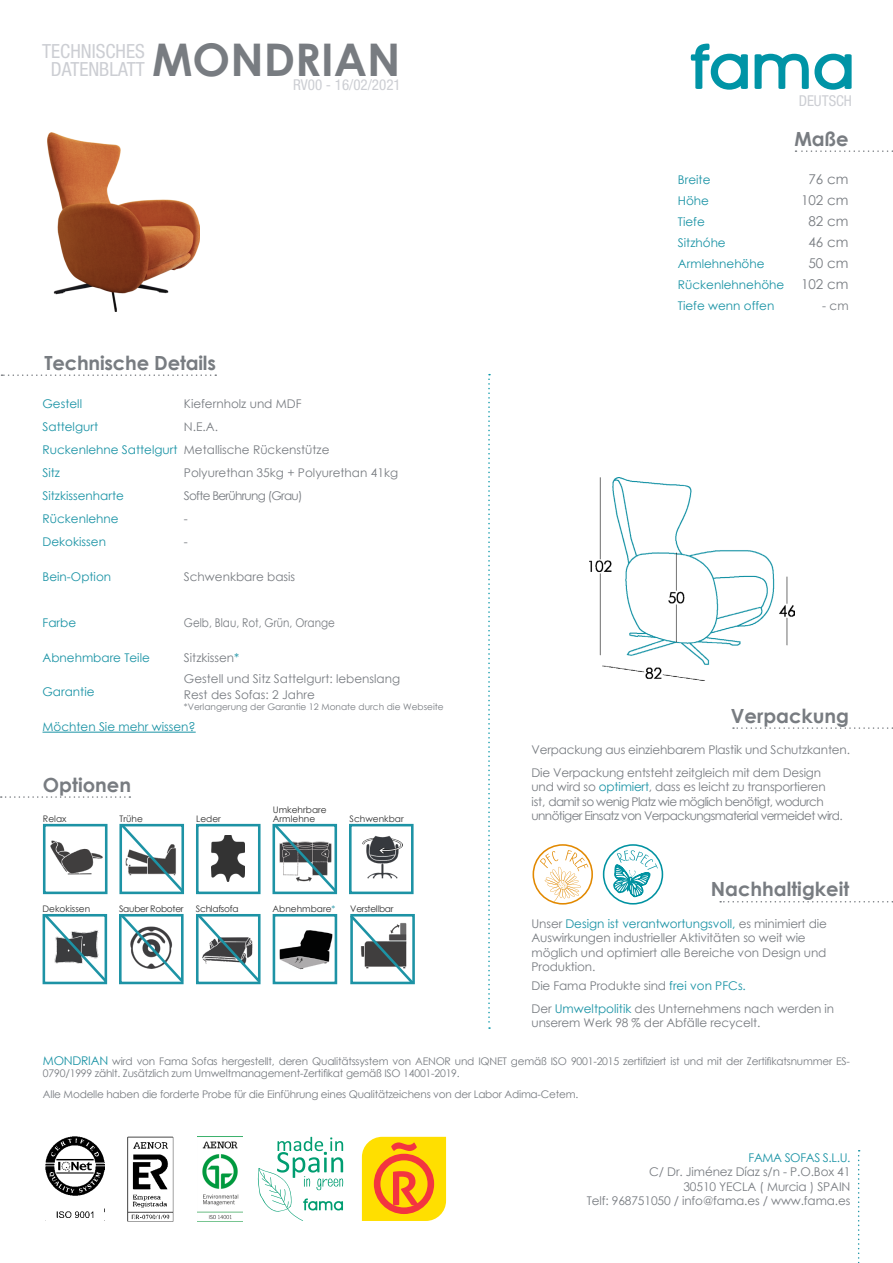
<style>
.page{position:relative;width:893px;height:1263px;background:#fff}
.page>*{position:absolute;margin:0;border:0;box-sizing:border-box;transform-origin:0 0}
.t1{font:700 45px "Century Gothic";color:#787c81}
.t2{font:700 19.5px "Century Gothic";color:#787c81}
.t3{font:condensed 19.5px/18px "Helvetica Neue LT Std";color:#ccced3;text-align:center}
.t4{font:condensed 15px "Helvetica Neue LT Std";color:#ccced3}
.t5{font:13.5px "Century Gothic";color:#787c81}
.t6{font:12px/14.4px "Century Gothic";letter-spacing:-.01em;color:#787c81}
.t7{font:12px/23.1px "Century Gothic";color:#1a93a5}
.t8{font:12px/14.4px "Century Gothic";letter-spacing:-.05em;color:#787c81}
.t9{font:12px "Century Gothic";letter-spacing:-.01em;color:#787c81;scale:.87 1}
.t10{font:12px "Century Gothic";letter-spacing:-.03em;color:#1a93a5}
.t11{font:10.5px/12.6px "Century Gothic";letter-spacing:-.02em;color:#787c81}
.t12{font:9px/9px "Century Gothic";color:#2e2e2e}
.t13{font:9px "Century Gothic";color:#787c81}
.t14{font:9px "Century Gothic";letter-spacing:-.03em;color:#2e2e2e}
.s1{color:#1a93a5}
.s2{font-size:12px;color:#1a93a5}
</style>
<div class="page">
<div style="left:349px;top:824px;width:65px;height:70px;border:3px solid #1d93a5"></div>
<img style="left:362px;top:835px;width:40px;height:44px">
<div style="left:196px;top:824px;width:65px;height:70px;border:3px solid #1d93a5"></div>
<img style="left:50px;top:840px;width:53px;height:35px">
<div style="left:43px;top:824px;width:65px;height:70px;border:3px solid #1d93a5"></div>
<svg style="left:42px;top:914px;width:66px;height:71px"></svg>
<svg style="left:119px;top:823px;width:65px;height:72px"></svg>
<svg style="left:272px;top:823px;width:66px;height:72px"></svg>
<svg style="left:119px;top:914px;width:65px;height:71px"></svg>
<svg style="left:196px;top:914px;width:65px;height:71px"></svg>
<svg style="left:488px;top:374px;width:2px;height:655px"></svg>
<img style="left:128px;top:1136px;width:45px;height:85px">
<img style="left:45px;top:1136px;width:59px;height:85px">
<img style="left:197px;top:1136px;width:46px;height:83px">
<svg style="left:362px;top:1137px;width:84px;height:84px"></svg>
<svg style="left:2px;top:374px;width:214px;height:2px"></svg>
<svg style="left:1px;top:796px;width:129px;height:2px"></svg>
<svg style="left:733px;top:727px;width:160px;height:2px"></svg>
<svg style="left:720px;top:901px;width:173px;height:1px"></svg>
<svg style="left:258px;top:1137px;width:85px;height:84px"></svg>
<svg style="left:691px;top:44px;width:57px;height:46px"></svg>
<svg style="left:755px;top:54px;width:97px;height:36px"></svg>
<svg style="left:795px;top:150px;width:98px;height:2px"></svg>
<svg style="left:858px;top:1150px;width:2px;height:113px"></svg>
<img style="left:279px;top:930px;width:54px;height:40px">
<div style="left:273px;top:914px;width:64px;height:70px;border:3px solid #1d93a5"></div>
<svg style="left:350px;top:914px;width:65px;height:71px"></svg>
<div style="left:532px;top:844px;width:61px;height:60px;border:2px solid #e28900;border-radius:50%"></div>
<svg style="left:540px;top:850px;width:48px;height:48px"></svg>
<div style="left:603px;top:844px;width:60px;height:60px;border:2px solid #0092a1;border-radius:50%"></div>
<svg style="left:613px;top:850px;width:45px;height:47px"></svg>
<img style="left:211px;top:835px;width:34px;height:47px">
<hr style="left:43px;top:732px;width:153px;height:1px;background:#1a93a5">
<img style="left:48px;top:133px;width:152px;height:178px">
<img style="left:590px;top:478px;width:204px;height:203px">
<h2 class="t3" style="left:42px;top:42px;width:104px">TECHNISCHES<br>DATENBLATT</h2>
<h1 class="t1" style="left:152px;top:26px;width:250px">MONDRIAN</h1>
<p class="t4" style="left:293px;top:76px;width:109px">RV00 - 16/02/2021</p>
<h2 class="t2" style="left:45px;top:348px;width:173px">Technische Details</h2>
<p class="t7" style="left:43px;top:392px;width:41px">Gestell</p>
<p class="t6" style="left:184px;top:396px;width:119px">Kiefernholz und MDF</p>
<p class="t7" style="left:43px;top:415px;width:57px">Sattelgurt</p>
<p class="t6" style="left:184px;top:419px;width:36px">N.E.A.</p>
<p class="t7" style="left:43px;top:438px;width:137px">Ruckenlehne Sattelgurt<br>Sitz<br>Sitzkissenharte<br>Rückenlehne<br>Dekokissen</p>
<p class="t6" style="left:184px;top:443px;width:147px">Metallische Rückenstütze</p>
<p class="t6" style="left:184px;top:461px;width:216px;line-height:23.1px">Polyurethan 35kg + Polyurethan 41kg<br>Softe Berührung (Grau)<br>-<br>-</p>
<p class="t7" style="left:43px;top:565px;width:70px">Bein-Option</p>
<p class="t7" style="left:43px;top:611px;width:35px">Farbe</p>
<p class="t7" style="left:43px;top:646px;width:109px">Abnehmbare Teile</p>
<p class="t7" style="left:43px;top:680px;width:54px">Garantie</p>
<p class="t6" style="left:184px;top:569px;width:113px">Schwenkbare basis</p>
<p class="t9" style="left:184px;top:614px;width:175px">Gelb, Blau, Rot, Grün, Orange</p>
<p class="t6" style="left:184px;top:650px;width:57px">Sitzkissen<span class="s1">*</span></p>
<p class="t6" style="left:184px;top:670px;width:218px;line-height:16.2px">Gestell und Sitz Sattelgurt: lebenslang<br>Rest des Sofas: 2 Jahre</p>
<p class="t13" style="left:184px;top:700px;width:261px">*Verlangerung der Garantie 12 Monate durch die Webseite</p>
<p class="t7" style="left:43px;top:715px;width:155px">Möchten Sie mehr wissen?</p>
<h2 class="t2" style="left:43px;top:770px;width:90px">Optionen</h2>
<p class="t12" style="left:43px;top:814px;width:25px">Relax</p>
<p class="t12" style="left:120px;top:814px;width:25px">Trühe</p>
<p class="t12" style="left:196px;top:814px;width:26px">Leder</p>
<p class="t12" style="left:273px;top:805px;width:55px">Umkehrbare<br>Armlehne</p>
<p class="t12" style="left:350px;top:814px;width:56px">Schwenkbar</p>
<p class="t12" style="left:43px;top:904px;width:49px">Dekokissen</p>
<p class="t14" style="left:119px;top:902px;width:66px">Sauber Roboter</p>
<p class="t14" style="left:196px;top:902px;width:44px">Schlafsofa</p>
<p class="t12" style="left:273px;top:904px;width:64px">Abnehmbare<span class="s1">*</span></p>
<p class="t14" style="left:350px;top:902px;width:45px">Verstellbar</p>
<p class="t4" style="left:799px;top:92px;width:55px">DEUTSCH</p>
<h2 class="t2" style="left:795px;top:124px;width:56px">Maße</h2>
<p class="t7" style="left:678px;top:168px;width:34px">Breite</p>
<p class="t5" style="left:808px;top:170px;width:42px">76 cm</p>
<p class="t7" style="left:678px;top:189px;width:33px">Höhe</p>
<p class="t5" style="left:801px;top:191px;width:49px">102 cm</p>
<p class="t7" style="left:678px;top:210px;width:28px">Tiefe</p>
<p class="t5" style="left:808px;top:212px;width:42px">82 cm</p>
<p class="t7" style="left:678px;top:231px;width:49px">Sitzhóhe</p>
<p class="t5" style="left:808px;top:233px;width:42px">46 cm</p>
<p class="t7" style="left:678px;top:252px;width:88px">Armlehnehöhe</p>
<p class="t5" style="left:808px;top:254px;width:42px">50 cm</p>
<p class="t7" style="left:678px;top:273px;width:108px">Rückenlehnehöhe</p>
<p class="t5" style="left:801px;top:275px;width:49px">102 cm</p>
<p class="t7" style="left:678px;top:294px;width:98px">Tiefe wenn offen</p>
<p class="t6" style="left:822px;top:298px;width:28px">- cm</p>
<h2 class="t2" style="left:731px;top:701px;width:120px">Verpackung</h2>
<p class="t6" style="left:531px;top:738px;width:320px;line-height:23px">Verpackung aus einziehbarem Plastik und Schutzkanten.<br>Die Verpackung entsteht zeitgleich mit dem Design</p>
<p class="t8" style="left:531px;top:779px;width:313px">und wird so <span class="s1">optimiert</span>, dass es leicht zu transportieren<br>ist, damit so wenig Platz wie möglich benötigt, wodurch unnötiger Einsatz von Verpackungsmaterial vermeidet wird.</p>
<h2 class="t2" style="left:711px;top:874px;width:140px">Nachhaltigkeit</h2>
<p class="t6" style="left:531px;top:916px;width:297px">Unser <span class="s1">Design ist verantwortungsvoll,</span> es minimiert die Auswirkungen industrieller Aktivitäten so weit wie möglich und optimiert alle Bereiche von Design und Produktion.</p>
<p class="t6" style="left:531px;top:973px;width:304px;line-height:23px">Die Fama Produkte sind <span class="s1">frei von PFCs.<br></span>Der <span class="s1">Umweltpolitik</span> des Unternehmens nach werden in</p>
<p class="t6" style="left:531px;top:1015px;width:230px">unserem Werk 98 % der Abfälle recycelt.</p>
<p class="t11" style="left:43px;top:1054px;width:809px"><span class="s2">MONDRIAN</span> wird von Fama Sofas hergestellt, deren Qualitätssystem von AENOR und IQNET gemäß ISO 9001-2015 zertifiziert ist und mit der Zertifikatsnummer ES-<br>0790/1999 zählt. Zusätzlich zum Umweltmanagement-Zertifikat gemäß ISO 14001-2019.</p>
<p class="t11" style="left:43px;top:1088px;width:537px">Alle Modelle haben die forderte Probe für die Einführung eines Qualitätzeichens von der Labor Adima-Cetem.</p>
<p class="t10" style="left:748px;top:1149px;width:103px">FAMA SOFAS S.L.U.</p>
<p class="t6" style="left:587px;top:1164px;width:265px;text-align:right">C/ Dr. Jiménez Díaz s/n - P.O.Box 41<br>30510 YECLA ( Murcia ) SPAIN<br>Telf: 968751050 / info@fama.es / www.fama.es</p>
</div>
